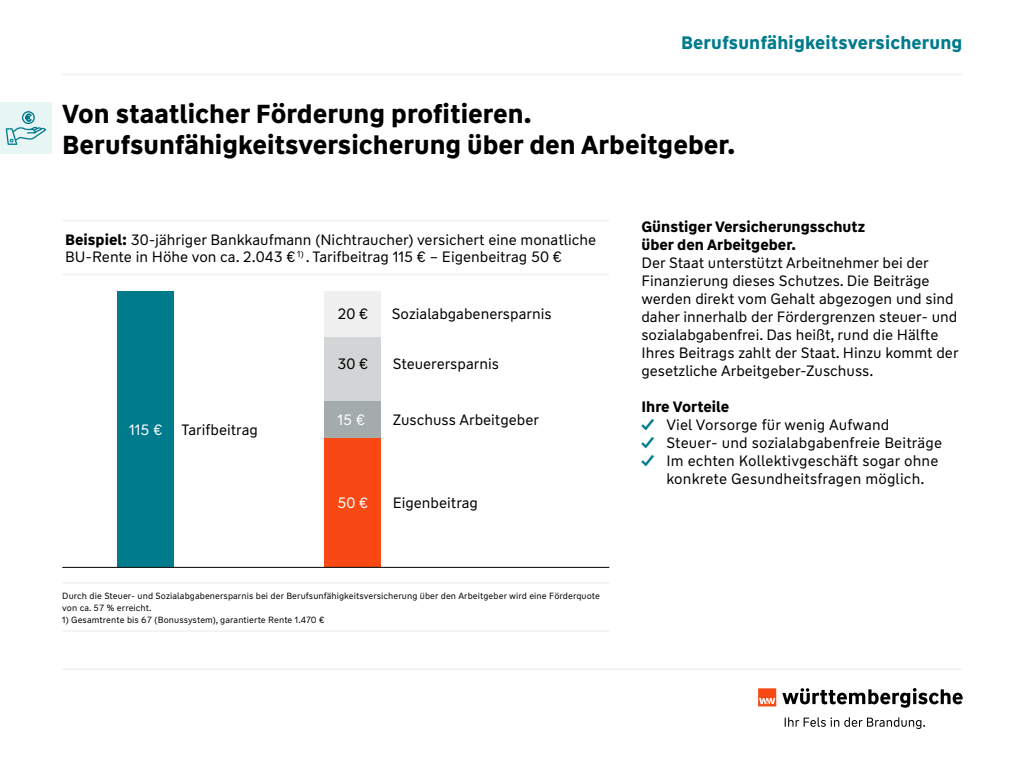
<style>
.page{position:relative;width:1024px;height:768px;background:#fff}
.page>*{position:absolute;margin:0;border:0;box-sizing:border-box;transform-origin:0 0}
.t1{font:700 26px/31.2px "WW Type";color:#000}
.t2{font:700 18px "WW Type";letter-spacing:.01em;color:#007a8d}
._02_2_Copy{font:15px/18px "WW Type";color:#000}
._03_1_Tabelle_Headli{font:15px/16.5px "WW Type";color:#000}
._02_WÜ_Fließtext_Auf{font:15px/18px "WW Type";letter-spacing:.01em;color:#000}
._02_2_Copy-2{font:700 15px/18px "WW Type";color:#000}
._03_1_Tabelle_Headli-2{font:15px "WW Type";color:#fff}
._05_2_Fußnote_Einzug{font:9px "WW Type";letter-spacing:.01em;color:#000}
.s1{font-weight:700}
.s2{font-weight:400}
.s3{font-weight:700;color:#007a8d}
</style>
<div class="page">
<svg style="left:785px;top:717px;width:140px;height:12px"></svg>
<svg style="left:782px;top:688px;width:181px;height:20px"></svg>
<svg style="left:758px;top:688px;width:18px;height:18px"></svg>
<hr style="left:62px;top:74px;width:900px;height:1px;background:#f0f0f0">
<hr style="left:62px;top:669px;width:900px;height:1px;background:#f0f0f0">
<hr style="left:62px;top:220px;width:547px;height:1px;background:#f0f0f0">
<hr style="left:62px;top:274px;width:547px;height:1px;background:#f0f0f0">
<hr style="left:62px;top:582px;width:547px;height:2px;background:#f0f0f0">
<hr style="left:62px;top:630px;width:547px;height:2px;background:#f0f0f0">
<div style="left:117px;top:291px;width:57px;height:276px;background:#007a8d"></div>
<div style="left:325px;top:438px;width:56px;height:129px;background:#f84914"></div>
<div style="left:325px;top:336px;width:56px;height:65px;background:#d1d5d5"></div>
<div style="left:325px;top:401px;width:56px;height:37px;background:#a3abab"></div>
<div style="left:325px;top:291px;width:56px;height:45px;background:#f0f0f0"></div>
<div style="left:0;top:102px;width:52px;height:52px;background:#e8f5f5"></div>
<hr style="left:62px;top:567px;width:547px;height:1px;background:#000">
<svg style="left:6px;top:114px;width:40px;height:31px"></svg>
<div style="left:22px;top:111px;width:13px;height:13px;border:1px solid #007a8d;border-radius:50%"></div>
<p class="t2" style="left:681px;top:30px;width:283px">Berufsunfähigkeitsversicherung</p>
<p class="t1" style="left:62px;top:98px;width:675px">Von staatlicher Förderung profitieren.<br>Berufsunfähigkeitsversicherung über den Arbeitgeber.</p>
<p class="_03_1_Tabelle_Headli" style="left:65px;top:232px;width:533px"><span class="s1">Beispiel:</span> 30-jähriger Bankkaufmann (Nichtraucher) versichert eine monatliche<br>BU-Rente in Höhe von ca. 2.043 € <sup>1)</sup> . Tarifbeitrag 115 € – Eigenbeitrag 50 €</p>
<p class="_03_1_Tabelle_Headli-2" style="left:129px;top:420px;width:35px">115 €</p>
<p class="_03_1_Tabelle_Headli" style="left:181px;top:421px;width:78px">Tarifbeitrag</p>
<p class="_03_1_Tabelle_Headli" style="left:338px;top:306px;width:32px">20 €</p>
<p class="_03_1_Tabelle_Headli" style="left:338px;top:355px;width:32px">30 €</p>
<p class="_03_1_Tabelle_Headli-2" style="left:338px;top:411px;width:29px">15 €</p>
<p class="_03_1_Tabelle_Headli" style="left:392px;top:306px;width:161px">Sozialabgabenersparnis</p>
<p class="_03_1_Tabelle_Headli" style="left:393px;top:355px;width:108px">Steuerersparnis</p>
<p class="_03_1_Tabelle_Headli" style="left:393px;top:412px;width:148px">Zuschuss Arbeitgeber</p>
<p class="_03_1_Tabelle_Headli-2" style="left:338px;top:494px;width:32px">50 €</p>
<p class="_03_1_Tabelle_Headli" style="left:393px;top:495px;width:87px">Eigenbeitrag</p>
<p class="_05_2_Fußnote_Einzug" style="left:62px;top:590px;width:539px">Durch die Steuer- und Sozialabgabenersparnis bei der Berufsunfähigkeitsversicherung über den Arbeitgeber wird eine Förderquote</p>
<p class="_05_2_Fußnote_Einzug" style="left:62px;top:602px;width:91px">von ca. 57 % erreicht.</p>
<p class="_05_2_Fußnote_Einzug" style="left:62px;top:614px;width:264px">1) Gesamtrente bis 67 (Bonussystem), garantierte Rente 1.470 €</p>
<p class="_02_2_Copy-2" style="left:641px;top:217px;width:289px">Günstiger Versicherungsschutz<br>über den Arbeitgeber.<br><span class="s2">Der Staat unterstützt Arbeitnehmer bei der</span></p>
<p class="_02_2_Copy" style="left:641px;top:272px;width:290px">Finanzierung dieses Schutzes. Die Beiträge</p>
<p class="_02_2_Copy" style="left:641px;top:290px;width:318px">werden direkt vom Gehalt abgezogen und sind daher innerhalb der Fördergrenzen steuer- und sozialabgabenfrei. Das heißt, rund die Hälfte</p>
<p class="_02_2_Copy" style="left:641px;top:344px;width:319px">Ihres Beitrags zahlt der Staat. Hinzu kommt der gesetzliche Arbeitgeber-Zuschuss.</p>
<p class="_02_2_Copy-2" style="left:641px;top:397px;width:89px">Ihre Vorteile</p>
<p class="_02_WÜ_Fließtext_Auf" style="left:641px;top:416px;width:249px"><span class="s3">✓</span> Viel Vorsorge für wenig Aufwand</p>
<p class="_02_WÜ_Fließtext_Auf" style="left:641px;top:434px;width:302px"><span class="s3">✓</span> Steuer- und sozialabgabenfreie Beiträge</p>
<p class="_02_WÜ_Fließtext_Auf" style="left:666px;top:452px;width:274px;text-indent:-25px"><span class="s3">✓</span> Im echten Kollektivgeschäft sogar ohne konkrete Gesundheitsfragen möglich.</p>
</div>
